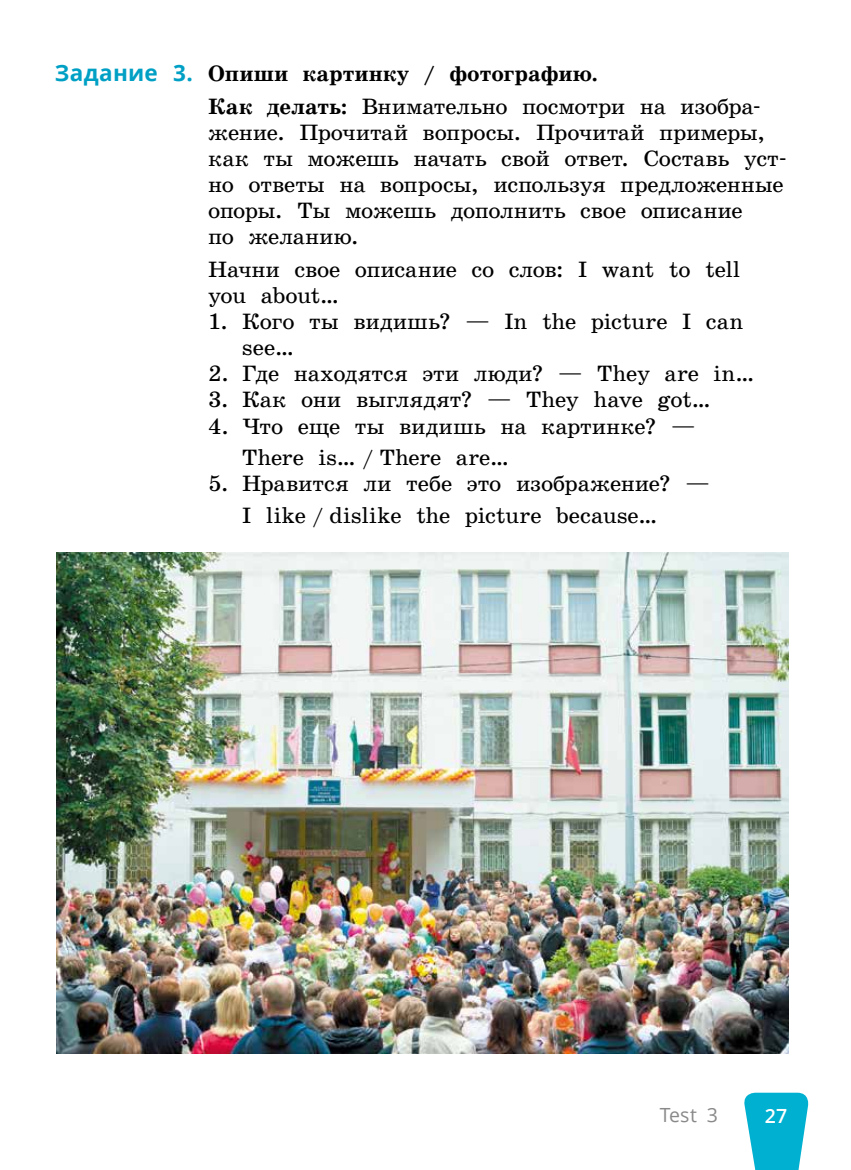
<style>
.page{position:relative;width:851px;height:1170px;background:#fff}
.page>*{position:absolute;margin:0;border:0;box-sizing:border-box;transform-origin:0 0}
.t1{font:22.5px/26.1px "School Book C";letter-spacing:-.005em;color:#000}
.t2{font:700 22.5px/32.7px "School Book C";color:#000}
.t3{font:19.5px "Open Sans";color:#898989}
.t4{font:600 19.5px "Open Sans";color:#fff}
.s1{font-family:"Open Sans";color:#00a0c5}
.s2{font-weight:400}
</style>
<div class="page">
<svg style="left:744px;top:1092px;width:65px;height:77px;background:#2abdd7"></svg>
<img style="left:57px;top:552px;width:731px;height:500px">
<p class="t2" style="left:208px;top:58px;width:554px;text-indent:-153px"><span class="s1">Задание 3.</span> Опиши картинку / фотографию.<br>Как делать: <span class="s2">Внимательно посмотри на изобра-</span></p>
<p class="t1" style="left:208px;top:119px;width:580px">жение. Прочитай вопросы. Прочитай примеры, как ты можешь начать свой ответ. Составь уст&shy;но ответы на вопросы, используя предложенные опоры. Ты можешь дополнить свое описание<br>по желанию.</p>
<p class="t1" style="left:208px;top:256px;width:533px">Начни свое описание со слов: I want to tell you about…</p>
<p class="t1" style="left:242px;top:309px;width:502px;text-indent:-34px">1. Кого ты видишь? — In the picture I can see…</p>
<p class="t1" style="left:208px;top:361px;width:548px">2. Где находятся эти люди? — They are in…</p>
<p class="t1" style="left:208px;top:387px;width:504px">3. Как они выглядят? — They have got…</p>
<p class="t1" style="left:242px;top:410px;width:455px;line-height:31.5px;text-indent:-34px">4. Что еще ты видишь на картинке? —<br>There is… / There are…</p>
<p class="t1" style="left:242px;top:468px;width:469px;line-height:31.5px;text-indent:-34px">5. Нравится ли тебе это изображение? —<br>I like / dislike the picture because…</p>
<p class="t3" style="left:659px;top:1101px;width:60px">Test 3</p>
<p class="t4" style="left:764px;top:1102px;width:24px">27</p>
</div>
